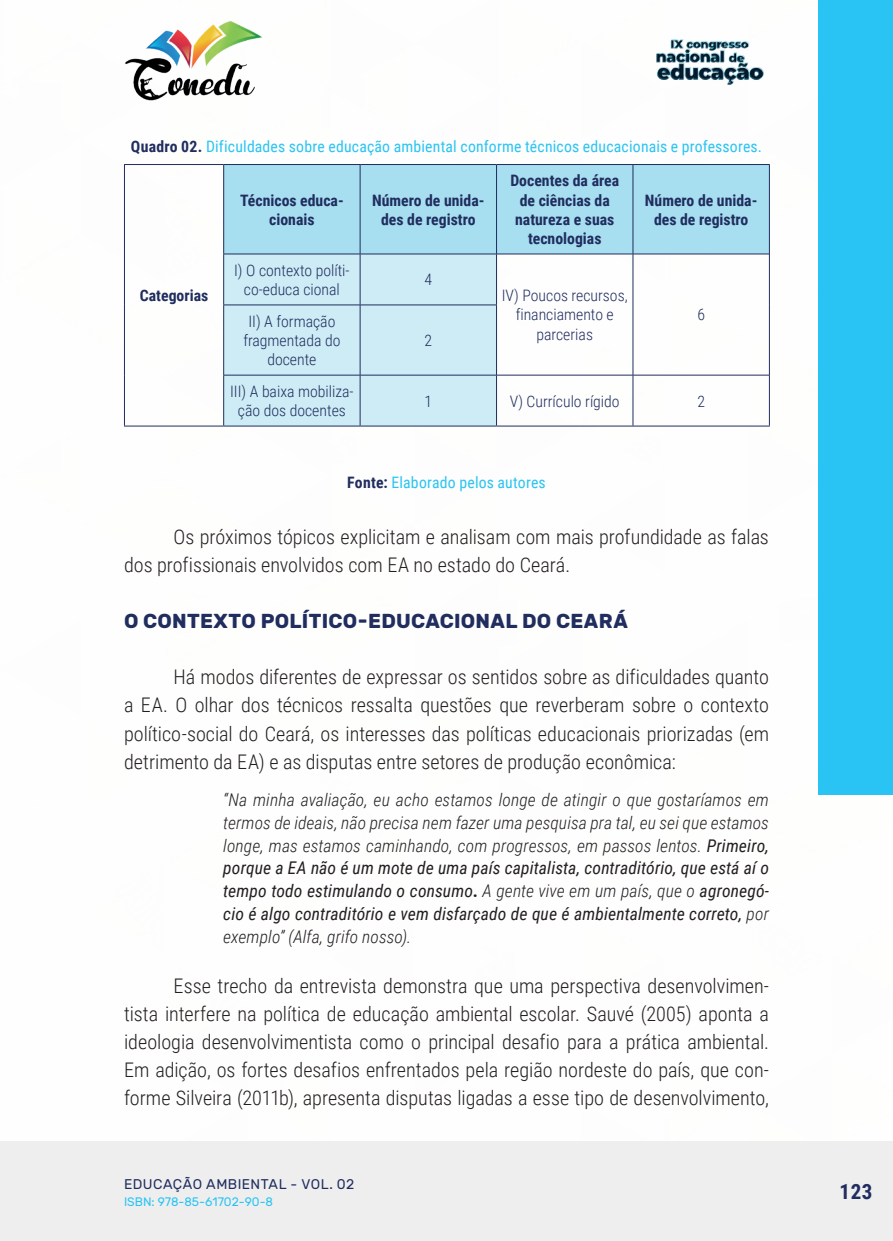
<style>
.page{position:relative;width:893px;height:1241px;background:#fff}
.page>*{position:absolute;margin:0;border:0;box-sizing:border-box;transform-origin:0 0}
.t1{font:700 21px "Roboto Condensed";color:#202d5e}
._9_CORPO{font:300 20.12px/28px "Roboto Condensed";color:#231f20;text-align:justify}
._11_SUBTITULO_2{font:700 20.12px "Rubik";letter-spacing:.015em;color:#202d5e}
._19_DEPOIMENTO_RELATO{font:italic 300 17.5px/22.8px "Roboto Condensed";letter-spacing:.005em;color:#231f20;text-align:justify}
._20_CELULAS{font:300 15.75px/19.2px "Roboto Condensed";color:#202d5e;text-align:center}
._20_CELULAS-2{font:700 15.75px/19.2px "Roboto Condensed";color:#202d5e;text-align:center}
._14_LEGENDAS{font:15.75px "Roboto Condensed";letter-spacing:.01em;color:#29c4f3}
._15_FONTES{font:15.75px "Roboto Condensed";letter-spacing:.01em;color:#29c4f3}
.t2{font:14px "Rubik";letter-spacing:.035em;color:#202d5e}
.t3{font:12.25px "Rubik";color:#29c4f3}
.s1{font-weight:700;color:#202d5e}
.s2{font-weight:400}
.s3{font-weight:700;font-style:normal}
</style>
<div class="page">
<div style="left:0;top:1141px;width:893px;height:99px;background:#eeeeef"></div>
<div style="left:819px;top:0;width:74px;height:794px;background:#29c4f3"></div>
<img style="left:125px;top:20px;width:137px;height:81px">
<img style="left:656px;top:39px;width:108px;height:46px">
<div style="left:224px;top:165px;width:545px;height:89px;background:#a7def0"></div>
<div style="left:224px;top:255px;width:272px;height:170px;background:#ceecf5"></div>
<hr style="left:223px;top:165px;width:1px;height:89px;background:#202d5e">
<hr style="left:360px;top:165px;width:1px;height:89px;background:#202d5e">
<hr style="left:496px;top:165px;width:1px;height:89px;background:#202d5e">
<hr style="left:633px;top:165px;width:1px;height:89px;background:#202d5e">
<hr style="left:223px;top:254px;width:137px;height:1px;background:#202d5e">
<hr style="left:223px;top:254px;width:1px;height:51px;background:#202d5e">
<hr style="left:360px;top:254px;width:137px;height:1px;background:#202d5e">
<hr style="left:360px;top:254px;width:1px;height:51px;background:#202d5e">
<hr style="left:497px;top:254px;width:136px;height:1px;background:#202d5e">
<hr style="left:496px;top:254px;width:1px;height:51px;background:#202d5e">
<hr style="left:633px;top:254px;width:136px;height:1px;background:#202d5e">
<hr style="left:633px;top:254px;width:1px;height:51px;background:#202d5e">
<hr style="left:633px;top:305px;width:1px;height:70px;background:#202d5e">
<hr style="left:223px;top:304px;width:137px;height:1px;background:#202d5e">
<hr style="left:223px;top:305px;width:1px;height:70px;background:#202d5e">
<hr style="left:360px;top:304px;width:137px;height:1px;background:#202d5e">
<hr style="left:360px;top:305px;width:1px;height:70px;background:#202d5e">
<hr style="left:496px;top:305px;width:1px;height:70px;background:#202d5e">
<hr style="left:223px;top:375px;width:137px;height:1px;background:#202d5e">
<hr style="left:223px;top:375px;width:1px;height:50px;background:#202d5e">
<hr style="left:360px;top:375px;width:137px;height:1px;background:#202d5e">
<hr style="left:360px;top:375px;width:1px;height:50px;background:#202d5e">
<hr style="left:497px;top:375px;width:136px;height:1px;background:#202d5e">
<hr style="left:496px;top:375px;width:1px;height:50px;background:#202d5e">
<hr style="left:633px;top:375px;width:136px;height:1px;background:#202d5e">
<hr style="left:633px;top:375px;width:1px;height:50px;background:#202d5e">
<hr style="left:124px;top:164px;width:100px;height:1px;background:#202d5e">
<hr style="left:124px;top:165px;width:1px;height:89px;background:#202d5e">
<hr style="left:124px;top:254px;width:1px;height:51px;background:#202d5e">
<hr style="left:124px;top:305px;width:1px;height:70px;background:#202d5e">
<hr style="left:124px;top:375px;width:1px;height:50px;background:#202d5e">
<hr style="left:224px;top:164px;width:136px;height:1px;background:#202d5e">
<hr style="left:360px;top:164px;width:137px;height:1px;background:#202d5e">
<hr style="left:497px;top:164px;width:136px;height:1px;background:#202d5e">
<hr style="left:633px;top:164px;width:137px;height:1px;background:#202d5e">
<hr style="left:769px;top:165px;width:1px;height:89px;background:#202d5e">
<hr style="left:769px;top:254px;width:1px;height:51px;background:#202d5e">
<hr style="left:769px;top:305px;width:1px;height:70px;background:#202d5e">
<hr style="left:769px;top:375px;width:1px;height:50px;background:#202d5e">
<hr style="left:124px;top:425px;width:100px;height:1px;background:#202d5e">
<hr style="left:224px;top:425px;width:136px;height:1px;background:#202d5e">
<hr style="left:360px;top:425px;width:137px;height:1px;background:#202d5e">
<hr style="left:497px;top:425px;width:136px;height:1px;background:#202d5e">
<hr style="left:633px;top:425px;width:137px;height:1px;background:#202d5e">
<p class="_14_LEGENDAS" style="left:131px;top:135px;width:633px"><span class="s1">Quadro 02.</span> Dificuldades sobre educação ambiental conforme técnicos educacionais e professores.</p>
<p class="_20_CELULAS-2" style="left:140px;top:285px;width:70px">Categorias</p>
<p class="_20_CELULAS-2" style="left:240px;top:190px;width:105px">Técnicos educa&shy;cionais</p>
<p class="_20_CELULAS-2" style="left:372px;top:190px;width:114px">Número de unida&shy;des de registro</p>
<p class="_20_CELULAS" style="left:234px;top:260px;width:117px">I) O contexto políti&shy;co-educa cional</p>
<p class="_20_CELULAS" style="left:424px;top:269px;width:9px">4</p>
<p class="_20_CELULAS" style="left:243px;top:311px;width:99px">II) A formação fragmentada do docente</p>
<p class="_20_CELULAS" style="left:424px;top:330px;width:9px">2</p>
<p class="_20_CELULAS-2" style="left:510px;top:170px;width:110px">Docentes da área de ciências da natureza e suas tecnologias</p>
<p class="_20_CELULAS" style="left:502px;top:285px;width:127px">IV) Poucos recursos, financiamento e parcerias</p>
<p class="_20_CELULAS-2" style="left:645px;top:190px;width:114px">Número de unida&shy;des de registro</p>
<p class="_20_CELULAS" style="left:697px;top:304px;width:9px">6</p>
<p class="_20_CELULAS" style="left:230px;top:381px;width:125px">III) A baixa mobiliza&shy;ção dos docentes</p>
<p class="_20_CELULAS" style="left:424px;top:390px;width:9px">1</p>
<p class="_20_CELULAS" style="left:510px;top:390px;width:111px">V) Currículo rígido</p>
<p class="_20_CELULAS" style="left:697px;top:390px;width:9px">2</p>
<p class="_15_FONTES" style="left:347px;top:471px;width:200px"><span class="s1">Fonte:</span> Elaborado pelos autores</p>
<p class="_9_CORPO" style="left:124px;top:522px;width:646px;text-indent:50px">Os próximos tópicos explicitam e analisam com mais profundidade as falas dos profissionais envolvidos com EA no estado do Ceará.</p>
<p class="_11_SUBTITULO_2" style="left:124px;top:609px;width:505px">O CONTEXTO POLÍTICO-EDUCACIONAL DO CEARÁ</p>
<p class="_9_CORPO" style="left:124px;top:662px;width:646px;text-indent:50px">Há modos diferentes de expressar os sentidos sobre as dificuldades quanto a EA. O olhar dos técnicos ressalta questões que reverberam sobre o contexto político-social do Ceará, os interesses das políticas educacionais priorizadas (em detrimento da EA) e as disputas entre setores de produção econômica:</p>
<p class="_19_DEPOIMENTO_RELATO" style="left:223px;top:787px;width:547px">“Na minha avaliação, eu acho estamos longe de atingir o que gostaríamos em termos de ideais, não precisa nem fazer uma pesquisa pra tal, eu sei que estamos longe, mas estamos caminhando, com progressos, em passos lentos. <span class="s2">Primeiro, porque a EA não é um mote de uma país capitalista, contraditório, que está aí o tempo todo estimulando o consumo</span><span class="s3">.</span> A gente vive em um país, que o <span class="s2">agronegó&shy;cio é algo contraditório e vem disfarçado de que é ambientalmente correto,</span> por exemplo” (Alfa, grifo nosso).</p>
<p class="_9_CORPO" style="left:124px;top:970px;width:646px;text-indent:50px">Esse trecho da entrevista demonstra que uma perspectiva desenvolvimen&shy;tista interfere na política de educação ambiental escolar. Sauvé (2005) aponta a ideologia desenvolvimentista como o principal desafio para a prática ambiental.<br>Em adição, os fortes desafios enfrentados pela região nordeste do país, que con&shy;forme Silveira (2011b), apresenta disputas ligadas a esse tipo de desenvolvimento,</p>
<p class="t2" style="left:124px;top:1175px;width:232px">EDUCAÇÃO AMBIENTAL - VOL. 02</p>
<p class="t3" style="left:124px;top:1194px;width:151px">ISBN: 978-85-61702-90-8</p>
<p class="t1" style="left:839px;top:1176px;width:34px">123</p>
</div>
